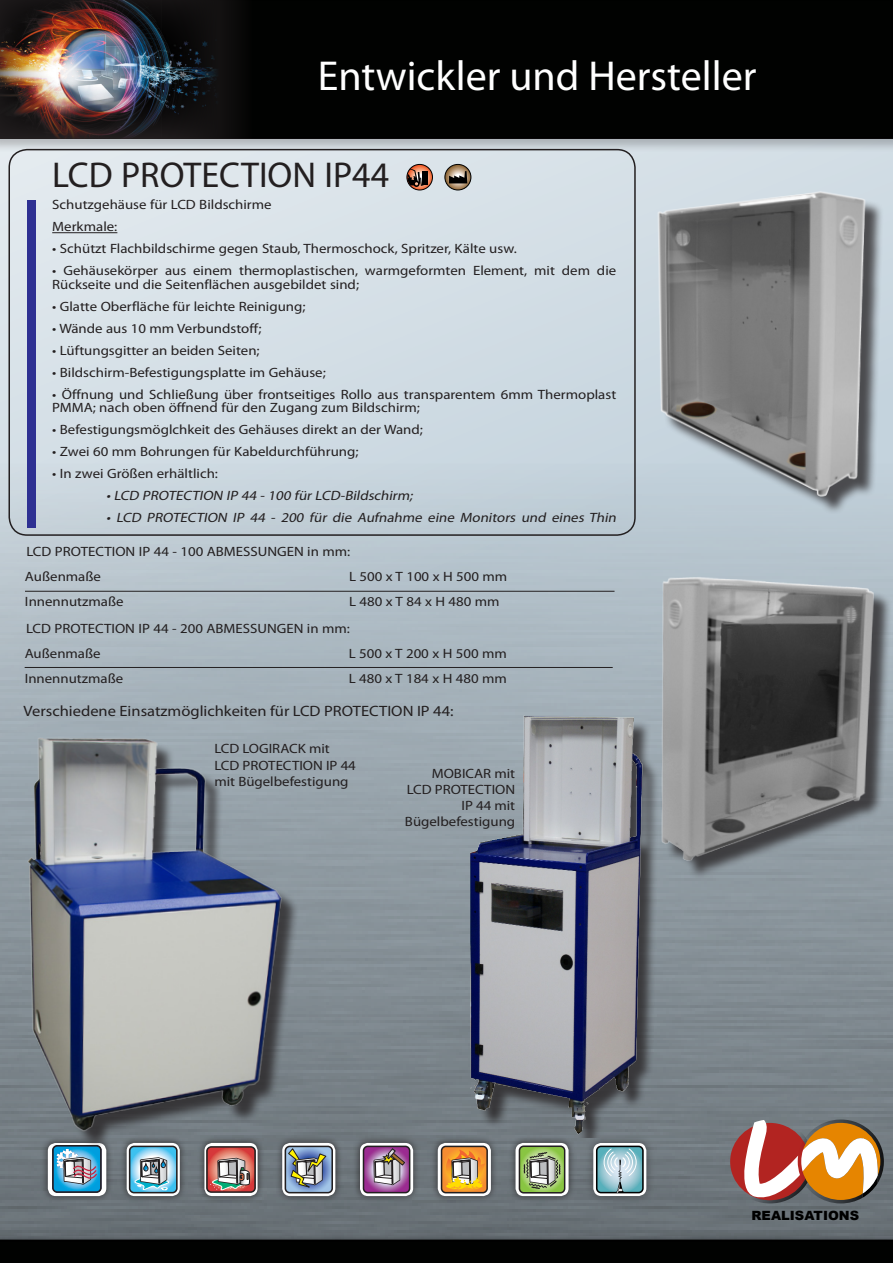
<style>
.page{position:relative;width:893px;height:1263px;background:#fff}
.page>*{position:absolute;margin:0;border:0;box-sizing:border-box;transform-origin:0 0}
.t1{font:42px "Myriad Pro";color:#fff}
.Normal_e{font:36px "Myriad Pro";color:#231f20}
.t2{font:15px "Myriad Pro";color:#231f20;scale:1.1 1}
.Normal_e-2{font:13.5px/13.5px "Myriad Pro";color:#231f20;scale:1.1 1}
.Normal_e-3{font:italic 13.5px "Myriad Pro";color:#231f20;scale:1.1 1}
.t3{font:900 12.75px "Arial";color:#000}
</style>
<div class="page">
<div style="left:0;top:0;width:893px;height:1240px;background:#d5dfe7"></div>
<img style="left:0;top:463px;width:893px;height:770px">
<div style="left:0;top:0;width:893px;height:153px;background:#231f20;opacity:.25"></div>
<div style="left:0;top:1233px;width:893px;height:30px;background:#60676c"></div>
<img style="left:0;top:0;width:148px;height:139px">
<svg style="left:148px;top:0;width:745px;height:139px;background:#030404"></svg>
<div style="left:0;top:1239px;width:893px;height:24px;background:#010201"></div>
<svg style="left:727px;top:1119px;width:157px;height:84px;background:#ba896e"></svg>
<div style="left:40px;top:1135px;width:73px;height:68px;background:#231f20;opacity:.75"></div>
<svg style="left:48px;top:1143px;width:58px;height:53px"></svg>
<svg style="left:52px;top:1148px;width:50px;height:45px;background:#619ab9"></svg>
<div style="left:119px;top:1135px;width:68px;height:68px;background:#231f20;opacity:.75"></div>
<svg style="left:127px;top:1143px;width:53px;height:53px"></svg>
<svg style="left:127px;top:1148px;width:51px;height:46px;background:#84b2c4"></svg>
<div style="left:275px;top:1135px;width:67px;height:68px;background:#231f20;opacity:.75"></div>
<div style="left:282px;top:1143px;width:53px;height:53px;background:#fff;border-radius:8px"></div>
<svg style="left:284px;top:1145px;width:50px;height:49px;background:#8997a1"></svg>
<div style="left:353px;top:1135px;width:67px;height:68px;background:#231f20;opacity:.75"></div>
<div style="left:360px;top:1143px;width:53px;height:53px;background:#fff;border-radius:8px"></div>
<svg style="left:362px;top:1145px;width:49px;height:49px;background:#9a7195"></svg>
<div style="left:430px;top:1135px;width:68px;height:68px;background:#231f20;opacity:.75"></div>
<div style="left:438px;top:1143px;width:53px;height:53px;background:#fff;border-radius:8px"></div>
<svg style="left:440px;top:1145px;width:49px;height:49px;background:#cb9853"></svg>
<div style="left:508px;top:1135px;width:68px;height:68px;background:#231f20;opacity:.75"></div>
<div style="left:515px;top:1143px;width:54px;height:53px;background:#fff;border-radius:8px"></div>
<svg style="left:518px;top:1145px;width:48px;height:49px;background:#8ea472"></svg>
<div style="left:584px;top:1134px;width:72px;height:71px;background:#231f20;opacity:.5"></div>
<div style="left:593px;top:1143px;width:53px;height:53px;background:#fff;border-radius:8px"></div>
<svg style="left:595px;top:1145px;width:49px;height:49px;background:#8db3bb"></svg>
<div style="left:9px;top:149px;width:627px;height:387px;border:2px solid #231f20;border-radius:18px"></div>
<hr style="left:52px;top:232px;width:65px;height:1px;background:#231f20">
<div style="left:28px;top:201px;width:8px;height:327px;background:#2e3092"></div>
<hr style="left:25px;top:667px;width:588px;height:1px;background:#231f20">
<div style="left:197px;top:1135px;width:68px;height:68px;background:#231f20;opacity:.75"></div>
<svg style="left:204px;top:1143px;width:54px;height:53px"></svg>
<svg style="left:204px;top:1148px;width:53px;height:45px;background:#b07c75"></svg>
<hr style="left:25px;top:591px;width:589px;height:1px;background:#231f20">
<img style="left:640px;top:191px;width:253px;height:345px">
<img style="left:427px;top:705px;width:241px;height:433px">
<img style="left:10px;top:723px;width:301px;height:419px">
<img style="left:625px;top:548px;width:268px;height:361px">
<svg style="left:407px;top:164px;width:25px;height:26px"></svg>
<div style="left:406px;top:164px;width:27px;height:26px;border:1px solid #000;border-radius:50%"></div>
<div style="left:422px;top:171px;width:6px;height:13px;background:#000"></div>
<svg style="left:407px;top:169px;width:20px;height:18px"></svg>
<svg style="left:445px;top:164px;width:26px;height:26px"></svg>
<div style="left:444px;top:164px;width:27px;height:26px;border:1px solid #000;border-radius:50%"></div>
<svg style="left:449px;top:171px;width:18px;height:12px"></svg>
<h1 class="t1" style="left:349px;top:49px;width:378px">Concepteur Fabricant</h1>
<p class="t1" style="left:318px;top:50px;width:440px">Entwi kler und Hersteller</p>
<p class="Normal_e" style="left:52px;top:153px;width:338px">LCD PROTECTION IP44</p>
<p class="Normal_e-2" style="left:52px;top:198px;width:201px">Schutzgehäuse für LCD Bildschirme</p>
<p class="Normal_e-2" style="left:52px;top:220px;width:61px">Merkmale:</p>
<p class="Normal_e-2" style="left:52px;top:242px;width:424px">• Schützt Flachbildschirme gegen Staub, Thermoschock, Spritzer, Kälte usw.</p>
<p class="Normal_e-2" style="left:52px;top:264px;width:514px">• Gehäusekörper aus einem thermoplastischen, warmgeformten Element, mit dem die<br>Rückseite und die Seitenflächen ausgebildet sind;</p>
<p class="Normal_e-2" style="left:52px;top:299px;width:232px">• Glatte Oberfläche für leichte Reinigung;</p>
<p class="Normal_e-2" style="left:52px;top:321px;width:192px">• Wände aus 10 mm Verbundstoff;</p>
<p class="Normal_e-2" style="left:52px;top:343px;width:190px">• Lüftungsgitter an beiden Seiten;</p>
<p class="Normal_e-2" style="left:52px;top:365px;width:250px">• Bildschirm-Befestigungsplatte im Gehäuse;</p>
<p class="Normal_e-2" style="left:52px;top:387px;width:514px">• Öffnung und Schließung über frontseitiges Rollo aus transparentem 6mm Thermoplast<br>PMMA; nach oben öffnend für den Zugang zum Bildschirm;</p>
<p class="Normal_e-2" style="left:52px;top:423px;width:338px">• Befestigungsmöglchkeit des Gehäuses direkt an der Wand;</p>
<p class="Normal_e-2" style="left:52px;top:445px;width:280px">• Zwei 60 mm Bohrungen für Kabeldurchführung;</p>
<p class="Normal_e-2" style="left:52px;top:467px;width:152px">• In zwei Größen erhältlich:</p>
<p class="Normal_e-3" style="left:106px;top:488px;width:283px">•LCD PROTECTION IP 44 -100 fürLCD-Bildschirm;</p>
<p class="Normal_e-3" style="left:106px;top:510px;width:468px">• LCD PROTECTION IP 44 - 200 für die Aufnahme eine Monitors und eines Thin</p>
<p class="Normal_e-2" style="left:26px;top:545px;width:296px">LCD PROTECTION IP 44 - 100 ABMESSUNGEN in mm:</p>
<p class="Normal_e-2" style="left:25px;top:570px;width:71px">Außenmaße</p>
<p class="Normal_e-2" style="left:349px;top:570px;width:145px">L 500 x T 100 x H 500 mm</p>
<p class="Normal_e-2" style="left:25px;top:595px;width:91px">Innennutzmaße</p>
<p class="Normal_e-2" style="left:349px;top:595px;width:138px">L 480 x T 84 x H 480 mm</p>
<p class="Normal_e-2" style="left:26px;top:621px;width:296px">LCD PROTECTION IP 44 - 200 ABMESSUNGEN in mm:</p>
<p class="Normal_e-2" style="left:25px;top:646px;width:71px">Außenmaße</p>
<p class="Normal_e-2" style="left:349px;top:646px;width:145px">L 500 x T 200 x H 500 mm</p>
<p class="Normal_e-2" style="left:25px;top:671px;width:91px">Innennutzmaße</p>
<p class="Normal_e-2" style="left:349px;top:671px;width:145px">L 480 x T 184 x H 480 mm</p>
<p class="t2" style="left:23px;top:702px;width:392px">Verschiedene Einsatzmöglichkeiten für LCD PROTECTION IP 44:</p>
<p class="Normal_e-2" style="left:214px;top:742px;width:106px">LCD LOGIRACK mit</p>
<p class="Normal_e-2" style="left:214px;top:758px;width:130px">LCD PROTECTION IP 44</p>
<p class="Normal_e-2" style="left:214px;top:774px;width:123px">mit Bügelbefestigung</p>
<p class="Normal_e-2" style="left:432px;top:766px;width:77px">MOBICAR mit</p>
<p class="Normal_e-2" style="left:407px;top:782px;width:100px">LCD PROTECTION</p>
<p class="Normal_e-2" style="left:405px;top:797px;width:102px;line-height:16.2px;text-align:right">IP 44 mit<br>Bügelbefestigung</p>
<p class="t3" style="left:751px;top:1209px;width:109px">REALISATIONS</p>
</div>
